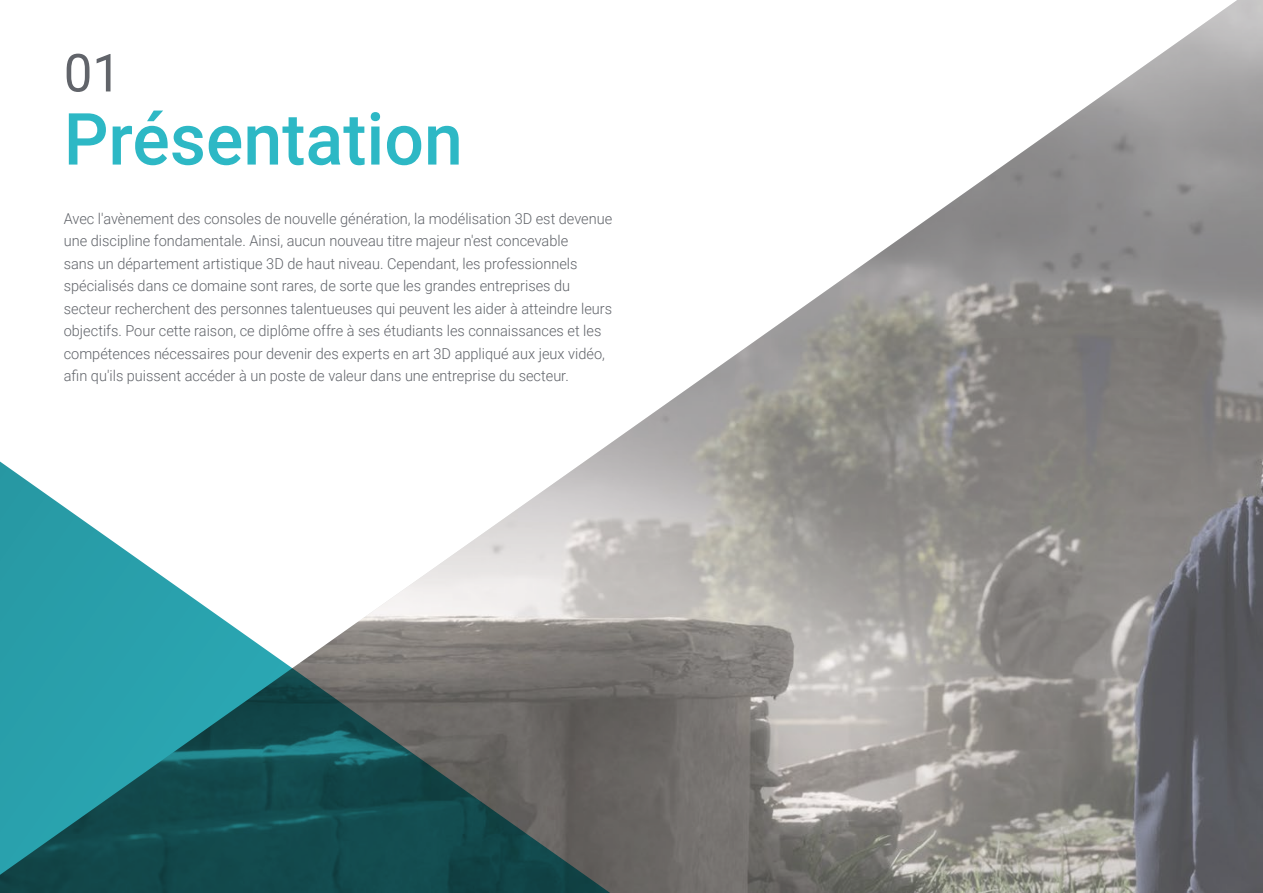
<style>
.page{position:relative;width:1263px;height:893px;background:#fff}
.page>*{position:absolute;margin:0;border:0;box-sizing:border-box;transform-origin:0 0}
.Portadilla{font:500 72px "Roboto";color:#2db8c5}
.t1{font:52.5px "Roboto";color:#61646a}
.Texto_plano{font:300 15px/22.5px "Roboto";color:#61646a}
</style>
<div class="page">
<img style="left:607px;top:0;width:656px;height:893px">
<svg style="left:0;top:446px;width:640px;height:447px"></svg>
<p class="t1" style="left:64px;top:36px;width:59px">01</p>
<p class="Portadilla" style="left:64px;top:89px;width:401px">Présentation</p>
<p class="Texto_plano" style="left:64px;top:207px;width:550px">Avec l'avènement des consoles de nouvelle génération, la modélisation 3D est devenue une discipline fondamentale. Ainsi, aucun nouveau titre majeur n'est concevable<br>sans un département artistique 3D de haut niveau. Cependant, les professionnels spécialisés dans ce domaine sont rares, de sorte que les grandes entreprises du secteur recherchent des personnes talentueuses qui peuvent les aider à atteindre leurs objectifs. Pour cette raison, ce diplôme offre à ses étudiants les connaissances et les compétences nécessaires pour devenir des experts en art 3D appliqué aux jeux vidéo, afin qu'ils puissent accéder à un poste de valeur dans une entreprise du secteur.</p>
</div>
